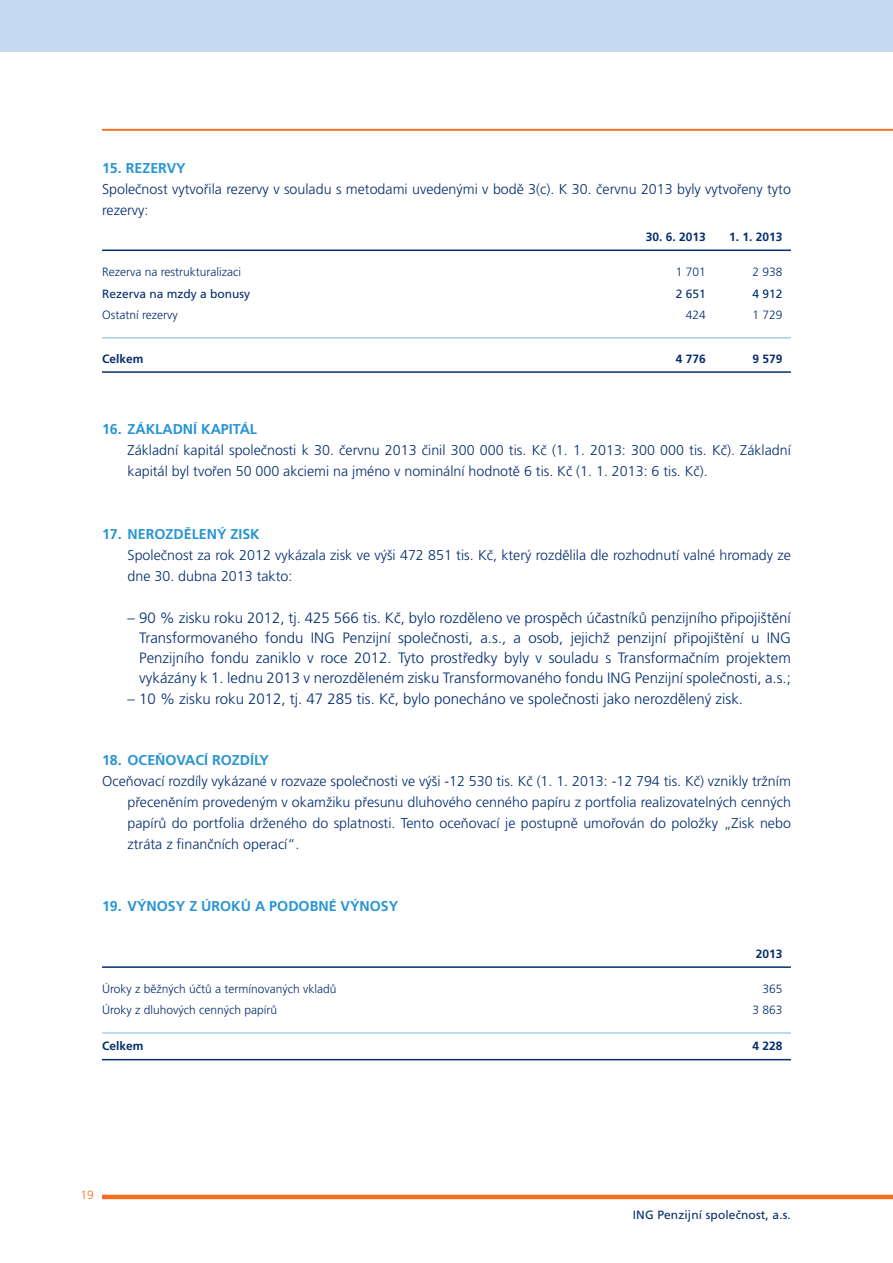
<style>
.page{position:relative;width:893px;height:1263px;background:#fff}
.page>*{position:absolute;margin:0;border:0;box-sizing:border-box;transform-origin:0 0}
.t1{font:300 15px/20.2px "Frutiger CE";color:#052d6f;text-align:justify}
.t2{font:300 14.25px/21px "Frutiger CE";color:#052d6f}
.t3{font:700 14.25px "Frutiger CE";color:#2895d3}
.t4{font:300 12px "Frutiger CE";color:#052d6f}
.t5{font:12px "Frutiger CE";color:#052d6f}
.t6{font:700 12px "Frutiger CE";color:#052d6f}
.t7{font:300 12px "Frutiger CE";color:#f36e21}
</style>
<div class="page">
<hr style="left:102px;top:1195px;width:791px;height:4px;background:#f36e21">
<hr style="left:102px;top:129px;width:791px;height:2px;background:#f36e21">
<div style="left:0;top:0;width:893px;height:51px;background:#c5daf1"></div>
<hr style="left:102px;top:250px;width:689px;height:1px;background:#052d6f">
<hr style="left:102px;top:337px;width:689px;height:1px;background:#90bce4">
<hr style="left:102px;top:371px;width:689px;height:2px;background:#052d6f">
<hr style="left:102px;top:966px;width:689px;height:2px;background:#052d6f">
<hr style="left:102px;top:1032px;width:689px;height:1px;background:#90bce4">
<hr style="left:102px;top:1059px;width:689px;height:1px;background:#052d6f">
<p class="t3" style="left:102px;top:160px;width:85px">15. REZERVY</p>
<p class="t2" style="left:102px;top:178px;width:690px">Společnost vytvořila rezervy v souladu s metodami uvedenými v bodě 3(c). K 30. červnu 2013 byly vytvořeny tyto rezervy:</p>
<p class="t6" style="left:646px;top:230px;width:62px">30. 6. 2013</p>
<p class="t6" style="left:729px;top:230px;width:55px">1. 1. 2013</p>
<p class="t4" style="left:102px;top:265px;width:141px">Rezerva na restrukturalizaci</p>
<p class="t4" style="left:676px;top:265px;width:32px">1 701</p>
<p class="t4" style="left:752px;top:265px;width:32px">2 938</p>
<p class="t5" style="left:102px;top:286px;width:150px">Rezerva na mzdy a bonusy</p>
<p class="t5" style="left:676px;top:286px;width:32px">2 651</p>
<p class="t5" style="left:752px;top:286px;width:32px">4 912</p>
<p class="t4" style="left:102px;top:308px;width:77px">Ostatní rezervy</p>
<p class="t4" style="left:686px;top:308px;width:22px">424</p>
<p class="t4" style="left:752px;top:308px;width:32px">1 729</p>
<p class="t6" style="left:102px;top:352px;width:43px">Celkem</p>
<p class="t6" style="left:676px;top:352px;width:32px">4 776</p>
<p class="t6" style="left:752px;top:352px;width:32px">9 579</p>
<p class="t3" style="left:102px;top:421px;width:80px">16. ZÁKLADNÍ</p>
<p class="t3" style="left:201px;top:421px;width:56px">KAPITÁL</p>
<p class="t2" style="left:128px;top:440px;width:665px">Základní kapitál společnosti k 30. červnu 2013 činil 300 000 tis. Kč (1. 1. 2013: 300 000 tis. Kč). Základní kapitál byl tvořen 50 000 akciemi na jméno v nominální hodnotě 6 tis. Kč (1. 1. 2013: 6 tis. Kč).</p>
<p class="t3" style="left:102px;top:526px;width:81px">17. NEROZDĚLEN</p>
<p class="t3" style="left:217px;top:526px;width:44px">Ý ZISK</p>
<p class="t2" style="left:128px;top:545px;width:665px">Společnost za rok 2012 vykázala zisk ve výši 472 851 tis. Kč, který rozdělila dle rozhodnutí valné hromady ze dne 30. dubna 2013 takto:</p>
<p class="t1" style="left:139px;top:607px;width:653px;text-indent:-12px">– 90 % zisku roku 2012, tj. 425 566 tis. Kč, bylo rozděleno ve prospěch účastníků penzijního připojištění Transformovaného fondu ING Penzijní společnosti, a.s., a osob, jejichž penzijní připojištění u ING Penzijního fondu zaniklo v roce 2012. Tyto prostředky byly v souladu s Transformačním projektem vykázány k 1. lednu 2013 v nerozděleném zisku Transformovaného fondu ING Penzijní společnosti, a.s.;</p>
<p class="t1" style="left:128px;top:688px;width:617px">– 10 % zisku roku 2012, tj. 47 285 tis. Kč, bylo ponecháno ve společnosti jako nerozdělený zisk.</p>
<p class="t3" style="left:102px;top:752px;width:168px">18. OCE ŇOVACÍ ROZDÍLY</p>
<p class="t2" style="left:128px;top:771px;width:665px;text-align:justify;text-indent:-26px">Oceňovací rozdíly vykázané v rozvaze společnosti ve výši -12 530 tis. Kč (1. 1. 2013: -12 794 tis. Kč) vznikly tržním přeceněním provedeným v okamžiku přesunu dluhového cenného papíru z portfolia realizovatelných cenných papírů do portfolia drženého do splatnosti. Tento oceňovací je postupně umořován do položky „Zisk nebo ztráta z finančních operací“.</p>
<p class="t3" style="left:102px;top:897px;width:298px">19. VÝNOSY Z ÚROKŮ A PODOBNÉ VÝNOSY</p>
<p class="t6" style="left:756px;top:947px;width:28px">2013</p>
<p class="t4" style="left:102px;top:982px;width:236px">Úroky z běžných účtů a termínovaných vkladů</p>
<p class="t4" style="left:762px;top:982px;width:22px">365</p>
<p class="t4" style="left:102px;top:1003px;width:177px">Úroky z dluhových cenných papírů</p>
<p class="t4" style="left:752px;top:1003px;width:32px">3 863</p>
<p class="t6" style="left:102px;top:1039px;width:43px">Celkem</p>
<p class="t6" style="left:752px;top:1039px;width:32px">4 228</p>
<p class="t7" style="left:80px;top:1188px;width:15px">19</p>
<p class="t5" style="left:633px;top:1208px;width:160px">ING Penzijní společnost, a.s.</p>
</div>
